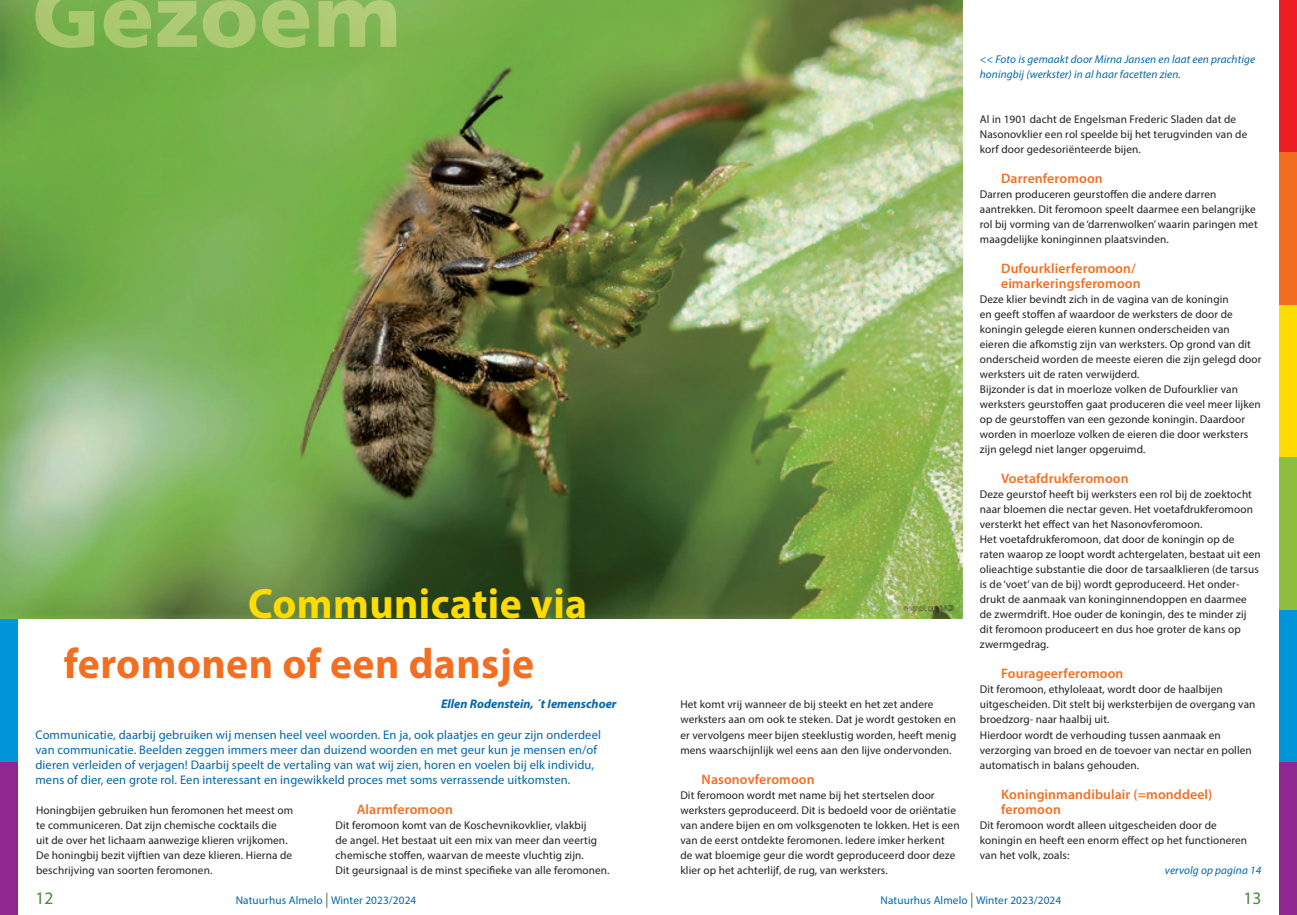
<style>
.page{position:relative;width:1297px;height:915px;background:#fff}
.page>*{position:absolute;margin:0;border:0;box-sizing:border-box;transform-origin:0 0}
.titel_groot_groen_Myriad_Pro_50_48{font:700 42.5px/60px "Myriad Pro";letter-spacing:.01em;color:#f36e21}
.t1{font:17.5px "Myriad Pro";color:#48883e}
.tussenkop_10_12_Myriad_Pro{font:600 13.75px/15px "Myriad Pro";letter-spacing:.01em;color:#f36e21}
.intro_10_12_Myriad_Pro{font:12.5px/15px "Myriad Pro";letter-spacing:.01em;color:#0067aa}
.auteur_Myriad_Pro{font:italic 700 12.5px "Myriad Pro";color:#0067aa}
.t2{font:11.25px/15px "Myriad Pro";letter-spacing:.01em;color:#231f20}
.fotobijschrift_9_12{font:italic 11.25px/15px "Myriad Pro";letter-spacing:.01em;color:#0067aa}
.t3{font:11.25px "Myriad Pro";letter-spacing:.01em;color:#0067aa}
.s1{color:#ffdc01}
.s2{font-size:15px;color:#48883e}
</style>
<div class="page">
<div style="left:1279px;top:0;width:18px;height:152px;background:#ee1d23"></div>
<div style="left:1279px;top:152px;width:18px;height:153px;background:#f36e21"></div>
<div style="left:1279px;top:305px;width:18px;height:152px;background:#ffdc01"></div>
<div style="left:1279px;top:457px;width:18px;height:152px;background:#8dbe3e"></div>
<div style="left:1279px;top:609px;width:18px;height:153px;background:#0095d9"></div>
<div style="left:1279px;top:762px;width:18px;height:152px;background:#90268f"></div>
<div style="left:0;top:609px;width:18px;height:153px;background:#0095d9"></div>
<div style="left:0;top:762px;width:18px;height:152px;background:#90268f"></div>
<img style="left:0;top:0;width:962px;height:618px">
<svg style="left:35px;top:0;width:361px;height:48px;background:#97bf63"></svg>
<p class="titel_groot_groen_Myriad_Pro_50_48" style="left:64px;top:572px;width:525px;text-indent:184px"><span class="s1">Communicatie via </span>feromonen of een dansje</p>
<p class="auteur_Myriad_Pro" style="left:441px;top:695px;width:177px">Ellen Rodenstein, ´t Iemenschoer</p>
<p class="intro_10_12_Myriad_Pro" style="left:35px;top:726px;width:567px">Communicatie, daarbij gebruiken wij mensen heel veel woorden. En ja, ook plaatjes en geur zijn onderdeel van communicatie. Beelden zeggen immers meer dan duizend woorden en met geur kun je mensen en/of dieren verleiden of verjagen! Daarbij speelt de vertaling van wat wij zien, horen en voelen bij elk individu, mens of dier, een grote rol. Een interessant en ingewikkeld proces met soms verrassende uitkomsten.</p>
<p class="t2" style="left:36px;top:801px;width:259px">Honingbijen gebruiken hun feromonen het meest om te communiceren. Dat zijn chemische cocktails die<br>uit de over het lichaam aanwezige klieren vrijkomen.<br>De honingbij bezit vijftien van deze klieren. Hierna de beschrijving van soorten feromonen.</p>
<p class="tussenkop_10_12_Myriad_Pro" style="left:357px;top:800px;width:98px">Alarmferomoon</p>
<p class="t2" style="left:335px;top:816px;width:276px">Dit feromoon komt van de Koschevnikovklier, vlakbij<br>de angel. Het bestaat uit een mix van meer dan veertig chemische stoffen, waarvan de meeste vluchtig zijn.<br>Dit geursignaal is de minst specifieke van alle feromonen.</p>
<p class="t2" style="left:680px;top:696px;width:277px">Het komt vrij wanneer de bij steekt en het zet andere werksters aan om ook te steken. Dat je wordt gestoken en er vervolgens meer bijen steeklustig worden, heeft menig mens waarschijnlijk wel eens aan den lijve ondervonden.</p>
<p class="tussenkop_10_12_Myriad_Pro" style="left:702px;top:770px;width:115px">Nasonovferomoon</p>
<p class="t2" style="left:680px;top:786px;width:281px">Dit feromoon wordt met name bij het stertselen door werksters geproduceerd. Dit is bedoeld voor de oriëntatie van andere bijen en om volksgenoten te lokken. Het is een van de eerst ontdekte feromonen. Iedere imker herkent de wat bloemige geur die wordt geproduceerd door deze klier op het achterlijf, de rug, van werksters.</p>
<p class="fotobijschrift_9_12" style="left:980px;top:51px;width:277px">&lt;&lt; Foto is gemaakt door Mirna Jansen en laat een prachtige honingbij (werkster) in al haar facetten zien.</p>
<p class="t2" style="left:980px;top:111px;width:269px">Al in 1901 dacht de Engelsman Frederic Sladen dat de<br>Nasonovklier een rol speelde bij het terugvinden van de korf door gedesoriënteerde bijen.</p>
<p class="tussenkop_10_12_Myriad_Pro" style="left:1001px;top:170px;width:103px">Darrenferomoon</p>
<p class="t2" style="left:980px;top:186px;width:279px">Darren produceren geurstoffen die andere darren aantrekken. Dit feromoon speelt daarmee een belangrijke rol bij vorming van de ‘darrenwolken’ waarin paringen met maagdelijke koninginnen plaatsvinden.</p>
<p class="tussenkop_10_12_Myriad_Pro" style="left:1001px;top:260px;width:141px">Dufourklierferomoon/ eimarkeringsferomoon</p>
<p class="t2" style="left:980px;top:291px;width:283px">Deze klier bevindt zich in de vagina van de koningin<br>en geeft stoffen af waardoor de werksters de door de koningin gelegde eieren kunnen onderscheiden van eieren die afkomstig zijn van werksters. Op grond van dit onderscheid worden de meeste eieren die zijn gelegd door werksters uit de raten verwijderd.<br>Bijzonder is dat in moerloze volken de Dufourklier van werksters geurstoffen gaat produceren die veel meer lijken op de geurstoffen van een gezonde koningin. Daardoor worden in moerloze volken de eieren die door werksters zijn gelegd niet langer opgeruimd.</p>
<p class="tussenkop_10_12_Myriad_Pro" style="left:1001px;top:470px;width:129px">Voetafdrukferomoon</p>
<p class="t2" style="left:980px;top:486px;width:282px">Deze geurstof heeft bij werksters een rol bij de zoektocht naar bloemen die nectar geven. Het voetafdrukferomoon versterkt het effect van het Nasonovferomoon.<br>Het voetafdrukferomoon, dat door de koningin op de raten waarop ze loopt wordt achtergelaten, bestaat uit een olieachtige substantie die door de tarsaalklieren (de tarsus is de ‘voet’ van de bij) wordt geproduceerd. Het onder&shy;drukt de aanmaak van koninginnendoppen en daarmee de zwermdrift. Hoe ouder de koningin, des te minder zij dit feromoon produceert en dus hoe groter de kans op zwermgedrag.</p>
<p class="tussenkop_10_12_Myriad_Pro" style="left:1001px;top:665px;width:124px">Fourageerferomoon</p>
<p class="t2" style="left:980px;top:681px;width:277px">Dit feromoon, ethyloleaat, wordt door de haalbijen uitgescheiden. Dit stelt bij werksterbijen de overgang van broedzorg- naar haalbij uit.<br>Hierdoor wordt de verhouding tussen aanmaak en verzorging van broed en de toevoer van nectar en pollen automatisch in balans gehouden.</p>
<p class="tussenkop_10_12_Myriad_Pro" style="left:1001px;top:785px;width:213px">Koninginmandibulair (=monddeel) feromoon</p>
<p class="t2" style="left:980px;top:816px;width:269px">Dit feromoon wordt alleen uitgescheiden door de koningin en heeft een enorm effect op het functioneren van het volk, zoals:</p>
<p class="fotobijschrift_9_12" style="left:1165px;top:861px;width:98px">vervolg op pagina 14</p>
<h2 class="t1" style="left:35px;top:886px;width:19px">12</h2>
<p class="t3" style="left:236px;top:892px;width:182px">Natuurhus Almelo <span class="s2">|</span> Winter 2023/2024</p>
<p class="t3" style="left:881px;top:892px;width:182px">Natuurhus Almelo <span class="s2">|</span> Winter 2023/2024</p>
<h2 class="t1" style="left:1243px;top:886px;width:19px">13</h2>
</div>
